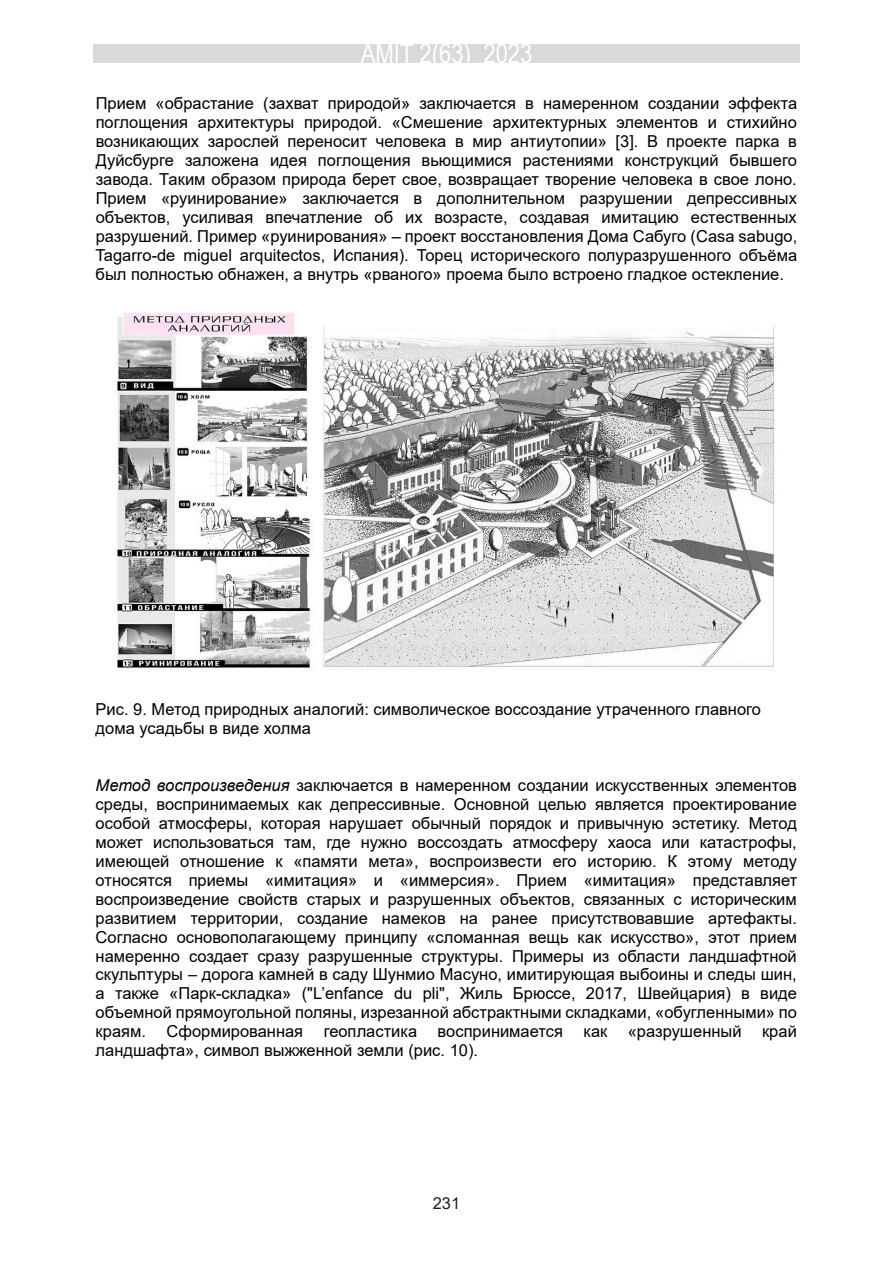
<style>
.page{position:relative;width:893px;height:1263px;background:#fff}
.page>*{position:absolute;margin:0;border:0;box-sizing:border-box;transform-origin:0 0}
.t1{font:27px "Arial Narrow";color:#fff}
.t2{font:16.5px/19px "Arial";color:#000;text-align:justify}
.t3{font:16.5px "Arial";color:#231f20}
.s1{font-style:italic}
</style>
<div class="page">
<div style="left:93px;top:44px;width:707px;height:19px;background:#d9d9d9"></div>
<img style="left:117px;top:312px;width:659px;height:356px">
<h1 class="t1" style="left:361px;top:34px;width:173px">AMIT 2(63) 2023</h1>
<p class="t2" style="left:96px;top:93px;width:703px">Прием «обрастание (захват природой» заключается в намеренном создании эффекта поглощения архитектуры природой. «Смешение архитектурных элементов и стихийно возникающих зарослей переносит человека в мир антиутопии» [3]. В проекте парка в Дуйсбурге заложена идея поглощения вьющимися растениями конструкций бывшего завода. Таким образом природа берет свое, возвращает творение человека в свое лоно.<br>Прием «руинирование» заключается в дополнительном разрушении депрессивных объектов, усиливая впечатление об их возрасте, создавая имитацию естественных разрушений. Пример «руинирования» ‒ проект восстановления Дома Сабуго (Casa sabugo, Tagarro-de miguel arquitectos, Испания). Торец исторического полуразрушенного объёма был полностью обнажен, а внутрь «рваного» проема было встроено гладкое остекление.</p>
<p class="t2" style="left:96px;top:699px;width:667px">Рис. 9. Метод природных аналогий: символическое воссоздание утраченного главного дома усадьбы в виде холма</p>
<p class="t2" style="left:96px;top:775px;width:703px"><span class="s1">Метод воспроизведения</span> заключается в намеренном создании искусственных элементов среды, воспринимаемых как депрессивные. Основной целью является проектирование особой атмосферы, которая нарушает обычный порядок и привычную эстетику. Метод может использоваться там, где нужно воссоздать атмосферу хаоса или катастрофы, имеющей отношение к «памяти мета», воспроизвести его историю. К этому методу относятся приемы «имитация» и «иммерсия». Прием «имитация» представляет воспроизведение свойств старых и разрушенных объектов, связанных с историческим развитием территории, создание намеков на ранее присутствовавшие артефакты.<br>Согласно основополагающему принципу «сломанная вещь как искусство», этот прием намеренно создает сразу разрушенные структуры. Примеры из области ландшафтной скульптуры – дорога камней в саду Шунмио Масуно, имитирующая выбоины и следы шин, а также «Парк-складка» ("L’enfance du pli", Жиль Брюссе, 2017, Швейцария) в виде объемной прямоугольной поляны, изрезанной абстрактными складками, «обугленными» по краям. Сформированная геопластика воспринимается как «разрушенный край ландшафта», символ выжженной земли (рис. 10).</p>
<p class="t3" style="left:433px;top:1191px;width:29px">231</p>
</div>
